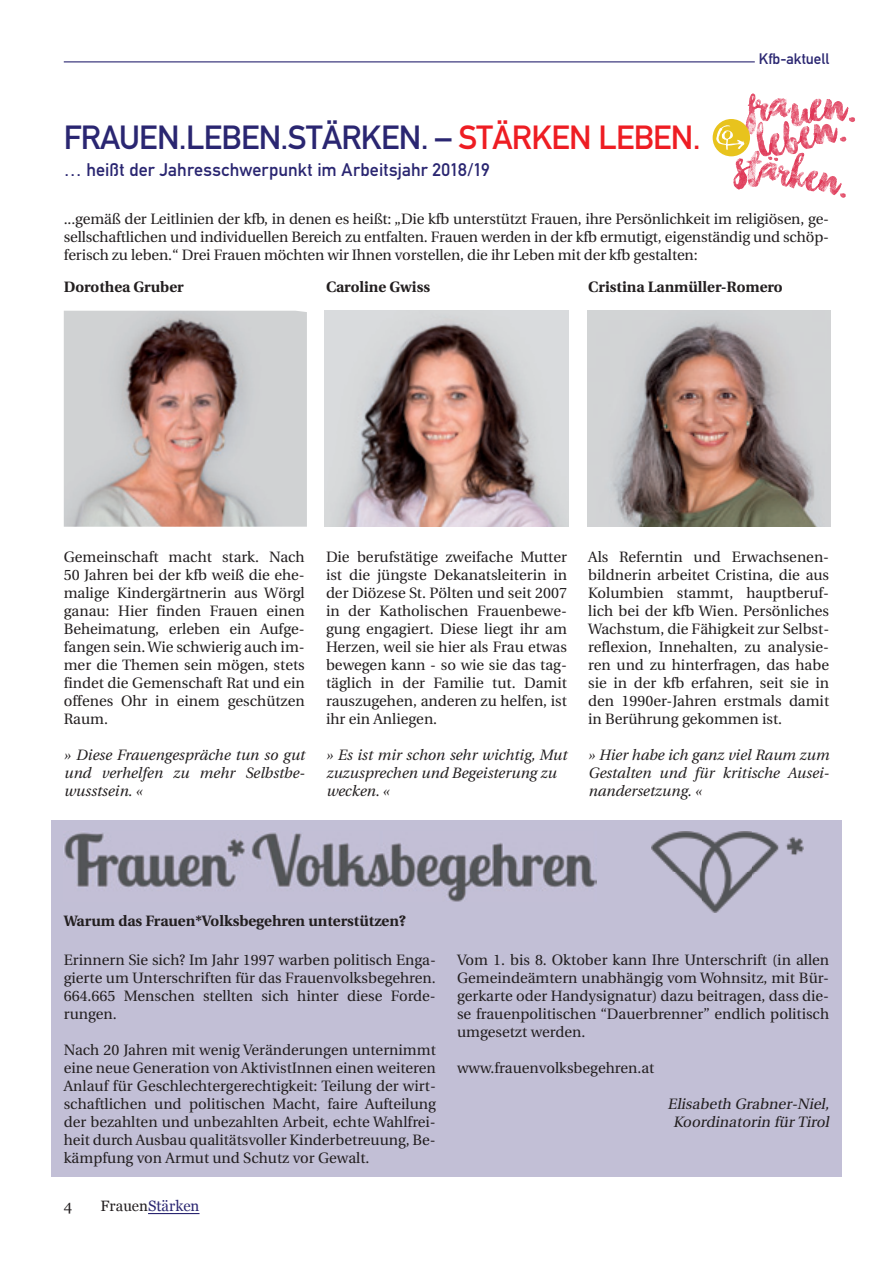
<style>
.page{position:relative;width:893px;height:1263px;background:#fff}
.page>*{position:absolute;margin:0;border:0;box-sizing:border-box;transform-origin:0 0}
.t1{font:33px "DIN Mittelschrift";letter-spacing:-.02em;color:#2a2671}
.t2{font:18px "DIN Mittelschrift";letter-spacing:.005em;color:#2a2671}
.t3{font:15px/18px "Utopia";color:#231f20;text-align:justify}
.t4{font:italic 15px/18px "Utopia";color:#231f20;text-align:justify}
.t5{font:700 15px "Utopia";color:#231f20}
.t6{font:italic 15px/18px "Utopia";color:#231f20;text-align:center}
.t7{font:15px "Georgia";color:#2a2671}
.t8{font:15px "DIN Mittelschrift";color:#2a2671}
.t9{font:15px "Georgia";color:#231f20}
.s1{color:#ee1d23}
.s2{color:#231f20}
</style>
<div class="page">
<hr style="left:148px;top:1213px;width:52px;height:1px;background:#2a2671">
<hr style="left:64px;top:61px;width:691px;height:1px;background:#2a2671">
<div style="left:51px;top:820px;width:791px;height:356px;background:#c2bfd6"></div>
<img style="left:64px;top:832px;width:532px;height:70px">
<img style="left:652px;top:832px;width:151px;height:80px">
<img style="left:64px;top:311px;width:243px;height:216px">
<img style="left:587px;top:311px;width:243px;height:216px">
<img style="left:325px;top:311px;width:243px;height:216px">
<svg style="left:713px;top:93px;width:142px;height:105px"></svg>
<h1 class="t1" style="left:64px;top:118px;width:638px">FRAUEN.LEBEN.STÄRKEN. – <span class="s1">STÄRKEN LEBEN.</span></h1>
<p class="t2" style="left:64px;top:159px;width:428px">… heißt der Jahresschwerpunkt im Arbeitsjahr 2018/19</p>
<p class="t8" style="left:759px;top:50px;width:72px">Kfb-aktuell</p>
<p class="t3" style="left:64px;top:210px;width:767px">...gemäß der Leitlinien der kfb, in denen es heißt: „Die kfb unterstützt Frauen, ihre Persönlichkeit im religiösen, ge&shy;sellschaftlichen und individuellen Bereich zu entfalten. Frauen werden in der kfb ermutigt, eigenständig und schöp&shy;ferisch zu leben.“ Drei Frauen möchten wir Ihnen vorstellen, die ihr Leben mit der kfb gestalten:</p>
<p class="t5" style="left:64px;top:278px;width:121px">Dorothea Gruber</p>
<p class="t5" style="left:326px;top:278px;width:106px">Caroline Gwiss</p>
<p class="t5" style="left:588px;top:278px;width:196px">Cristina Lanmüller-Romero</p>
<p class="t3" style="left:64px;top:548px;width:242px">Gemeinschaft macht stark. Nach 50 Jahren bei der kfb weiß die ehe&shy;malige Kindergärtnerin aus Wörgl ganau: Hier finden Frauen einen Beheimatung, erleben ein Aufge&shy;fangen sein. Wie schwierig auch im&shy;mer die Themen sein mögen, stets findet die Gemenschaft Rat und ein offenes Ohr in einem geschützen Raum.</p>
<p class="t4" style="left:64px;top:746px;width:242px">» Diese Frauengespräche tun so gut und verhelfen zu mehr Selbstbe&shy;wusstsein. «</p>
<p class="t3" style="left:326px;top:548px;width:242px">Die berufstätige zweifache Mutter ist die jüngste Dekanatsleiterin in der Diözese St. Pölten und seit 2007 in der Katholischen Frauenbewe&shy;gung engagiert. Diese liegt ihr am Herzen, weil sie hier als Frau etwas bewegen kann - so wie sie das tag&shy;täglich in der Familie tut. Damit rauszugehen, anderen zu helfen, ist ihr ein Anliegen.</p>
<p class="t4" style="left:326px;top:746px;width:242px;text-align:left">» Es ist mir schon sehr wichtig, Mut zuzusprechen und Begeisterung zu wecken. «</p>
<p class="t3" style="left:588px;top:548px;width:242px">Als Referntin und Erwachsenen&shy;bildnerin arbeitet Cristina, die aus Kolumbien stammt, hauptberuf&shy;lich bei der kfb Wien. Persönliches Wachstum, die Fähigkeit zur Selbst&shy;reflexion, Innehalten, zu analysie&shy;ren und zu hinterfragen, das habe sie in der kfb erfahren, seit sie in den 1990er-Jahren erstmals damit in Berührung gekommen ist.</p>
<p class="t4" style="left:588px;top:746px;width:242px">» Hier habe ich ganz viel Raum zum Gestalten und für kritische Ausei&shy;nandersetzung. «</p>
<p class="t5" style="left:64px;top:912px;width:344px">Warum das Frauen*Volksbegehren unterstützen?</p>
<p class="t3" style="left:64px;top:951px;width:374px">Erinnern Sie sich? Im Jahr 1997 warben politisch Enga&shy;gierte um Unterschriften für das Frauenvolksbegehren.<br>664.665 Menschen stellten sich hinter diese Forde&shy;rungen.</p>
<p class="t3" style="left:64px;top:1041px;width:374px">Nach 20 Jahren mit wenig Veränderungen unternimmt eine neue Generation von AktivistInnen einen weiteren Anlauf für Geschlechtergerechtigkeit: Teilung der wirt&shy;schaftlichen und politischen Macht, faire Aufteilung der bezahlten und unbezahlten Arbeit, echte Wahlfrei&shy;heit durch Ausbau qualitätsvoller Kinderbetreuung, Be&shy;kämpfung von Armut und Schutz vor Gewalt.</p>
<p class="t9" style="left:64px;top:1197px;width:10px">4</p>
<p class="t7" style="left:101px;top:1197px;width:100px"><span class="s2">Frauen</span>Stärken</p>
<p class="t3" style="left:457px;top:951px;width:374px">Vom 1. bis 8. Oktober kann Ihre Unterschrift (in allen Gemeindeämtern unabhängig vom Wohnsitz, mit Bür&shy;gerkarte oder Handysignatur) dazu beitragen, dass die&shy;se frauenpolitischen “Dauerbrenner” endlich politisch umgesetzt werden.</p>
<p class="t3" style="left:457px;top:1059px;width:199px">www.frauenvolksbegehren.at</p>
<p class="t6" style="left:667px;top:1095px;width:166px">Elisabeth Grabner-Niel,<br>Koordinatorin für Tirol</p>
</div>
